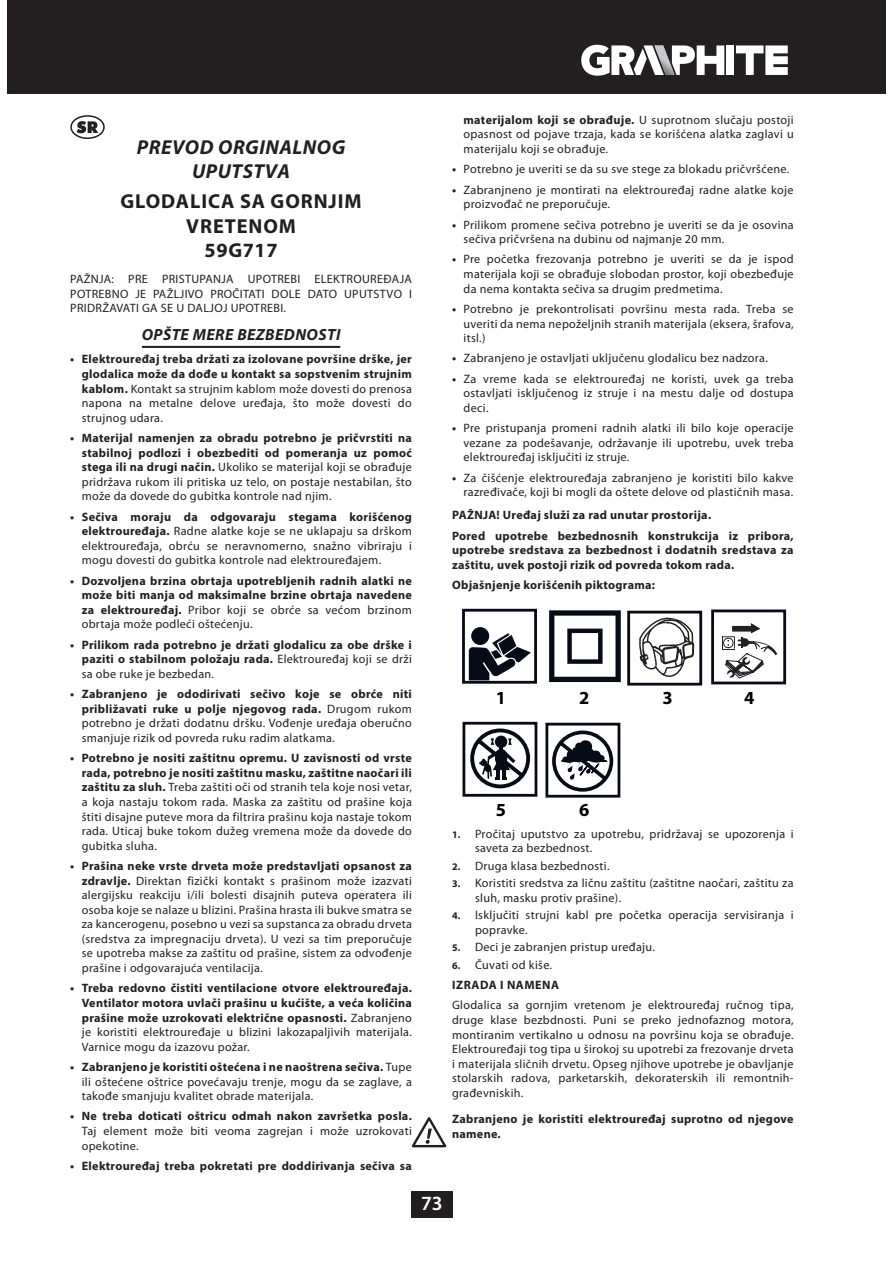
<style>
.page{position:relative;width:893px;height:1263px;background:#fff}
.page>*{position:absolute;margin:0;border:0;box-sizing:border-box;transform-origin:0 0}
.t1{font:700 20.25px/24.3px "Myriad Pro";letter-spacing:.045em;color:#231f20;text-align:center}
.t2{font:italic 700 20.25px/24.3px "Myriad Pro";letter-spacing:.025em;color:#231f20;text-align:center}
.t3{font:600 20.25px "Myriad Pro";color:#fff}
.t4{font:700 18.45px "Myriad Pro";color:#000}
.t5{font:italic 700 16.2px "Myriad Pro";letter-spacing:.025em;color:#231f20}
.t6{font:12.15px/14.5px "Myriad Pro";letter-spacing:.025em;color:#231f20;text-align:justify}
.t7{font:700 12.15px/14.5px "Myriad Pro";letter-spacing:.025em;color:#231f20;text-align:justify}
.s1{font-weight:400}
.s2{font-weight:700}
.s3{font-weight:700;font-size:10.05px}
</style>
<div class="page">
<div style="left:411px;top:1191px;width:42px;height:26px;background:#231f20"></div>
<div style="left:7px;top:0;width:878px;height:93px;background:#231f20"></div>
<svg style="left:736px;top:45px;width:52px;height:30px"></svg>
<div style="left:726px;top:45px;width:8px;height:30px;background:#fff"></div>
<svg style="left:581px;top:45px;width:143px;height:31px"></svg>
<hr style="left:142px;top:346px;width:198px;height:2px;background:#231f20">
<svg style="left:71px;top:116px;width:33px;height:22px"></svg>
<div style="left:70px;top:115px;width:35px;height:24px;border:2px solid #231f20;border-radius:50%"></div>
<svg style="left:77px;top:121px;width:21px;height:12px"></svg>
<div style="left:462px;top:609px;width:75px;height:75px;border:3px solid #050c17"></div>
<svg style="left:469px;top:627px;width:62px;height:53px"></svg>
<div style="left:462px;top:722px;width:75px;height:75px;border:3px solid #050c17"></div>
<div style="left:470px;top:729px;width:60px;height:59px;border:4px solid #050c17;border-radius:50%"></div>
<svg style="left:472px;top:735px;width:55px;height:46px"></svg>
<div style="left:545px;top:723px;width:75px;height:75px;border:3px solid #050c17"></div>
<div style="left:552px;top:731px;width:61px;height:61px;border:4px solid #050c17;border-radius:50%"></div>
<svg style="left:555px;top:737px;width:55px;height:47px"></svg>
<svg style="left:549px;top:609px;width:238px;height:77px"></svg>
<svg style="left:412px;top:1117px;width:34px;height:30px"></svg>
<h1 class="t2" style="left:137px;top:135px;width:210px">PREVOD ORGINALNOG<br>UPUTSTVA</h1>
<h1 class="t1" style="left:121px;top:191px;width:243px">GLODALICA SA GORNJIM<br>VRETENOM<br>59G717</h1>
<p class="t6" style="left:70px;top:272px;width:343px">PAŽNJA: PRE PRISTUPANJA UPOTREBI ELEKTROUREĐAJA POTREBNO JE PAŽLJIVO PROČITATI DOLE DATO UPUTSTVO I PRIDRŽAVATI GA SE U DALJOJ UPOTREBI.</p>
<h3 class="t5" style="left:142px;top:325px;width:200px">OPŠTE MERE BEZBEDNOSTI</h3>
<p class="t7" style="left:82px;top:353px;width:332px;text-indent:-11px">• Elektrouređaj treba držati za izolovane površine drške, jer glodalica može da dođe u kontakt sa sopstvenim strujnim kablom. <span class="s1">Kontakt sa strujnim kablom može dovesti do prenosa napona na metalne delove uređaja, što može dovesti do strujnog udara.</span></p>
<p class="t6" style="left:82px;top:431px;width:332px;text-indent:-11px"><span class="s2">• Materijal namenjen za obradu potrebno je pričvrstiti na stabilnoj podlozi i obezbediti od pomeranja uz pomoć stega ili na drugi način.</span> Ukoliko se materijal koji se obrađuje pridržava rukom ili pritiska uz telo, on postaje nestabilan, što može da dovede do gubitka kontrole nad njim.</p>
<p class="t6" style="left:82px;top:510px;width:332px;text-indent:-11px"><span class="s2">• Sečiva moraju da odgovaraju stegama korišćenog elektrouređaja.</span> Radne alatke koje se ne uklapaju sa drškom elektrouređaja, obrću se neravnomerno, snažno vibriraju i mogu dovesti do gubitka kontrole nad elektrouređajem.</p>
<p class="t7" style="left:82px;top:574px;width:332px;text-indent:-11px">• Dozvoljena brzina obrtaja upotrebljenih radnih alatki ne može biti manja od maksimalne brzine obrtaja navedene za elektrouređaj. <span class="s1">Pribor koji se obrće sa većom brzinom obrtaja može podleći oštećenju.</span></p>
<p class="t7" style="left:82px;top:638px;width:332px;text-indent:-11px">• Prilikom rada potrebno je držati glodalicu za obe drške i paziti o stabilnom položaju rada. <span class="s1">Elektrouređaj koji se drži sa obe ruke je bezbedan.</span></p>
<p class="t6" style="left:82px;top:688px;width:332px;text-indent:-11px"><span class="s2">• Zabranjeno je ododirivati sečivo koje se obrće niti približavati ruke u polje njegovog rada.</span> Drugom rukom potrebno je držati dodatnu dršku. Vođenje uređaja oberučno smanjuje rizik od povreda ruku radim alatkama.</p>
<p class="t6" style="left:82px;top:752px;width:332px;text-indent:-11px"><span class="s2">• Potrebno je nositi zaštitnu opremu. U zavisnosti od vrste rada, potrebno je nositi zaštitnu masku, zaštitne naočari ili zaštitu za sluh.</span> Treba zaštiti oči od stranih tela koje nosi vetar, a koja nastaju tokom rada. Maska za zaštitu od prašine koja štiti disajne puteve mora da filtrira prašinu koja nastaje tokom rada. Uticaj buke tokom dužeg vremena može da dovede do gubitka sluha.</p>
<p class="t6" style="left:82px;top:859px;width:332px;text-indent:-11px"><span class="s2">• Prašina neke vrste drveta može predstavljati opsanost za zdravlje.</span> Direktan fizički kontakt s prašinom može izazvati alergijsku reakciju i/ili bolesti disajnih puteva operatera ili osoba koje se nalaze u blizini. Prašina hrasta ili bukve smatra se za kancerogenu, posebno u vezi sa supstanca za obradu drveta (sredstva za impregnaciju drveta). U vezi sa tim preporučuje se upotreba makse za zaštitu od prašine, sistem za odvođenje prašine i odgovarajuća ventilacija.</p>
<p class="t7" style="left:82px;top:982px;width:332px;text-indent:-11px">• Treba redovno čistiti ventilacione otvore elektrouređaja.<br>Ventilator motora uvlači prašinu u kućište, a veća količina prašine može uzrokovati električne opasnosti. <span class="s1">Zabranjeno je koristiti elektrouređaje u blizini lakozapaljivih materijala.<br>Varnice mogu da izazovu požar.</span></p>
<p class="t6" style="left:82px;top:1060px;width:332px;text-indent:-11px"><span class="s2">• Zabranjeno je koristiti oštećena i ne naoštrena sečiva.</span> Tupe ili oštećene oštrice povećavaju trenje, mogu da se zaglave, a takođe smanjuju kvalitet obrade materijala.</p>
<p class="t7" style="left:70px;top:1110px;width:343px">• Ne treba doticati oštricu odmah nakon završetka posla.</p>
<p class="t6" style="left:82px;top:1124px;width:332px">Taj element može biti veoma zagrejan i može uzrokovati opekotine.</p>
<p class="t7" style="left:70px;top:1159px;width:343px">• Elektrouređaj treba pokretati pre doddirivanja sečiva sa</p>
<h1 class="t3" style="left:421px;top:1196px;width:23px">73</h1>
<p class="t6" style="left:463px;top:113px;width:332px"><span class="s2">materijalom koji se obrađuje.</span> U suprotnom slučaju postoji opasnost od pojave trzaja, kada se korišćena alatka zaglavi u materijalu koji se obrađuje.</p>
<p class="t6" style="left:452px;top:163px;width:339px"><span class="s2">•</span> Potrebno je uveriti se da su sve stege za blokadu pričvršćene.</p>
<p class="t6" style="left:463px;top:183px;width:331px;text-indent:-11px"><span class="s2">•</span> Zabranjneno je montirati na elektrouređaj radne alatke koje proizvođač ne preporučuje.</p>
<p class="t6" style="left:463px;top:218px;width:332px;text-indent:-11px"><span class="s2">•</span> Prilikom promene sečiva potrebno je uveriti se da je osovina sečiva pričvršena na dubinu od najmanje 20 mm.</p>
<p class="t6" style="left:463px;top:253px;width:332px;text-indent:-11px"><span class="s2">•</span> Pre početka frezovanja potrebno je uveriti se da je ispod materijala koji se obrađuje slobodan prostor, koji obezbeđuje da nema kontakta sečiva sa drugim predmetima.</p>
<p class="t6" style="left:463px;top:302px;width:332px;text-indent:-11px"><span class="s2">•</span> Potrebno je prekontrolisati površinu mesta rada. Treba se uveriti da nema nepoželjnih stranih materijala (eksera, šrafova, itsl.)</p>
<p class="t6" style="left:452px;top:352px;width:317px"><span class="s2">•</span> Zabranjeno je ostavljati uključenu glodalicu bez nadzora.</p>
<p class="t6" style="left:463px;top:372px;width:332px;text-indent:-11px"><span class="s2">•</span> Za vreme kada se elektrouređaj ne koristi, uvek ga treba ostavljati isključenog iz struje i na mestu dalje od dostupa deci.</p>
<p class="t6" style="left:463px;top:422px;width:332px;text-indent:-11px"><span class="s2">•</span> Pre pristupanja promeni radnih alatki ili bilo koje operacije vezane za podešavanje, održavanje ili upotrebu, uvek treba elektrouređaj isključiti iz struje.</p>
<p class="t6" style="left:452px;top:471px;width:343px;text-align:right"><span class="s2">•</span> Za čišćenje elektrouređaja zabranjeno je koristiti bilo kakve razređivače, koji bi mogli da oštete delove od plastičnih masa.</p>
<p class="t7" style="left:452px;top:506px;width:343px;line-height:20.2px">PAŽNJA! Uređaj služi za rad unutar prostorija.<br>Pored upotrebe bezbednosnih konstrukcija iz pribora,</p>
<p class="t7" style="left:452px;top:544px;width:343px">upotrebe sredstava za bezbednost i dodatnih sredstava za zaštitu, uvek postoji rizik od povreda tokom rada.</p>
<p class="t7" style="left:452px;top:579px;width:204px">Objašnjenje korišćenih piktograma:</p>
<h2 class="t4" style="left:496px;top:690px;width:12px">1</h2>
<h2 class="t4" style="left:579px;top:690px;width:12px">2</h2>
<h2 class="t4" style="left:662px;top:690px;width:12px">3</h2>
<h2 class="t4" style="left:744px;top:690px;width:12px">4</h2>
<h2 class="t4" style="left:496px;top:803px;width:12px">5</h2>
<h2 class="t4" style="left:579px;top:803px;width:12px">6</h2>
<p class="t6" style="left:475px;top:827px;width:320px;text-indent:-23px"><span class="s3">1.</span> Pročitaj uputstvo za upotrebu, pridržavaj se upozorenja i saveta za bezbednost.</p>
<p class="t6" style="left:452px;top:859px;width:159px"><span class="s3">2.</span> Druga klasa bezbednosti.</p>
<p class="t6" style="left:475px;top:877px;width:320px;text-indent:-23px"><span class="s3">3.</span> Koristiti sredstva za ličnu zaštitu (zaštitne naočari, zaštitu za sluh, masku protiv prašine).</p>
<p class="t6" style="left:475px;top:909px;width:320px;text-indent:-23px"><span class="s3">4.</span> Isključiti strujni kabl pre početka operacija servisiranja i popravke.</p>
<p class="t6" style="left:452px;top:941px;width:204px"><span class="s3">5.</span> Deci je zabranjen pristup uređaju.</p>
<p class="t6" style="left:452px;top:955px;width:109px;line-height:20.2px"><span class="s3">6.</span> Čuvati od kiše.<br><span class="s2">IZRADA I NAMENA</span></p>
<p class="t6" style="left:452px;top:999px;width:343px">Glodalica sa gornjim vretenom je elektrouređaj ručnog tipa, druge klase bezbdnosti. Puni se preko jednofaznog motora, montiranim vertikalno u odnosu na površinu koja se obrađuje.<br>Elektrouređaji tog tipa u širokoj su upotrebi za frezovanje drveta i materijala sličnih drvetu. Opseg njihove upotrebe je obavljanje stolarskih radova, parketarskih, dekoraterskih ili remontnih&shy;građevniskih.</p>
<p class="t7" style="left:452px;top:1112px;width:343px">Zabranjeno je koristiti elektrouređaj suprotno od njegove namene.</p>
</div>
